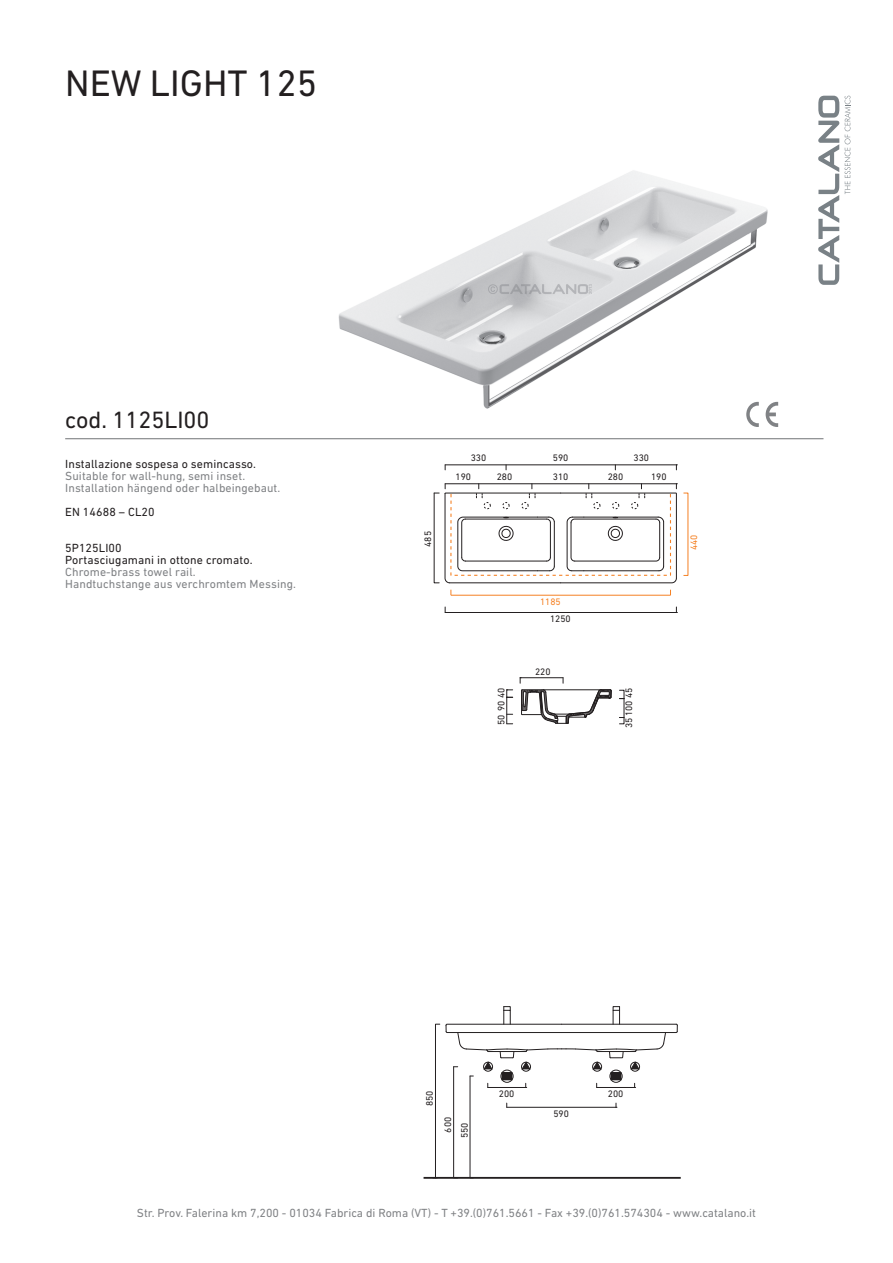
<style>
.page{position:relative;width:893px;height:1263px;background:#fff}
.page>*{position:absolute;margin:0;border:0;box-sizing:border-box;transform-origin:0 0}
.t1{font:37.5px "DIN Next LT Pro";color:#231f20}
.t2{font:24px "DIN Next LT Pro";color:#231f20}
.t3{font:12px "DIN Next LT Pro";letter-spacing:.01em;color:#808285}
.t4{font:12px "DIN Next LT Pro";letter-spacing:.01em;color:#231f20}
.t5{font:9.6px/16.8px "DIN Next LT Pro";color:#231f20;text-align:center}
.t6{font:9.6px/17.2px "DIN Next LT Pro";color:#f58124}
.s1{color:#231f20}
</style>
<div class="page">
<img style="left:338px;top:170px;width:441px;height:239px">
<hr style="left:445px;top:465px;width:231px;height:1px;background:#231f20">
<hr style="left:451px;top:595px;width:219px;height:1px;background:#f58124">
<hr style="left:445px;top:612px;width:231px;height:1px;background:#231f20">
<svg style="left:434px;top:483px;width:243px;height:101px"></svg>
<svg style="left:506px;top:690px;width:7px;height:34px"></svg>
<hr style="left:520px;top:677px;width:43px;height:1px;background:#231f20">
<svg style="left:619px;top:690px;width:5px;height:34px"></svg>
<svg style="left:521px;top:689px;width:91px;height:35px"></svg>
<hr style="left:424px;top:1177px;width:257px;height:2px;background:#231f20">
<svg style="left:433px;top:1006px;width:245px;height:171px"></svg>
<svg style="left:818px;top:96px;width:32px;height:189px"></svg>
<hr style="left:65px;top:438px;width:758px;height:1px;background:#808285">
<svg style="left:746px;top:402px;width:32px;height:25px"></svg>
<p class="t1" style="left:65px;top:62px;width:253px">NEW LIGHT 125</p>
<p class="t2" style="left:65px;top:406px;width:146px">cod. 1125LI00</p>
<p class="t4" style="left:65px;top:457px;width:192px">Installazione sospesa o semincasso.</p>
<p class="t3" style="left:65px;top:469px;width:182px">Suitable for wall-hung, semi inset.</p>
<p class="t3" style="left:65px;top:481px;width:217px">Installation hängend oder halbeingebaut.</p>
<p class="t4" style="left:65px;top:505px;width:91px">EN 14688 – CL20</p>
<p class="t4" style="left:65px;top:541px;width:58px">5P125LI00</p>
<p class="t4" style="left:65px;top:553px;width:189px">Portasciugamani in ottone cromato.</p>
<p class="t3" style="left:65px;top:565px;width:132px">Chrome-brass towel rail.</p>
<p class="t3" style="left:65px;top:577px;width:232px">Handtuchstange aus verchromtem Messing.</p>
<p class="t5" style="left:471px;top:449px;width:17px">330</p>
<p class="t5" style="left:553px;top:449px;width:17px">590</p>
<p class="t5" style="left:633px;top:449px;width:17px">330</p>
<p class="t5" style="left:480px;top:454px;width:17px">190</p>
<p class="t5" style="left:632px;top:454px;width:17px">280</p>
<p class="t5" style="left:456px;top:468px;width:17px">190</p>
<p class="t5" style="left:497px;top:468px;width:17px">280</p>
<p class="t5" style="left:553px;top:468px;width:17px">310</p>
<p class="t5" style="left:608px;top:468px;width:17px">280</p>
<p class="t5" style="left:651px;top:468px;width:17px">190</p>
<p class="t5" style="left:419px;top:547px;width:17px;rotate:-90deg">485</p>
<p class="t6" style="left:685px;top:550px;width:17px;rotate:-90deg">440</p>
<p class="t6" style="left:550px;top:593px;width:22px;text-indent:-10px">1185<br><span class="s1">1250</span></p>
<p class="t5" style="left:493px;top:725px;width:39px;rotate:-90deg">50 90 40</p>
<p class="t5" style="left:535px;top:663px;width:17px">220</p>
<p class="t5" style="left:620px;top:728px;width:42px;rotate:-90deg">35 100 45</p>
<p class="t5" style="left:421px;top:1106px;width:17px;rotate:-90deg">850</p>
<p class="t5" style="left:439px;top:1138px;width:22px;rotate:-90deg">600<br>550</p>
<p class="t5" style="left:499px;top:1085px;width:17px">200</p>
<p class="t5" style="left:608px;top:1085px;width:17px">200</p>
<p class="t5" style="left:553px;top:1105px;width:17px">590</p>
<p class="t3" style="left:137px;top:1206px;width:621px">Str. Prov. Falerina km 7,200 - 01034 Fabrica di Roma (VT) - T +39.(0)761.5661 - Fax +39.(0)761.574304 - www.catalano.it</p>
</div>
